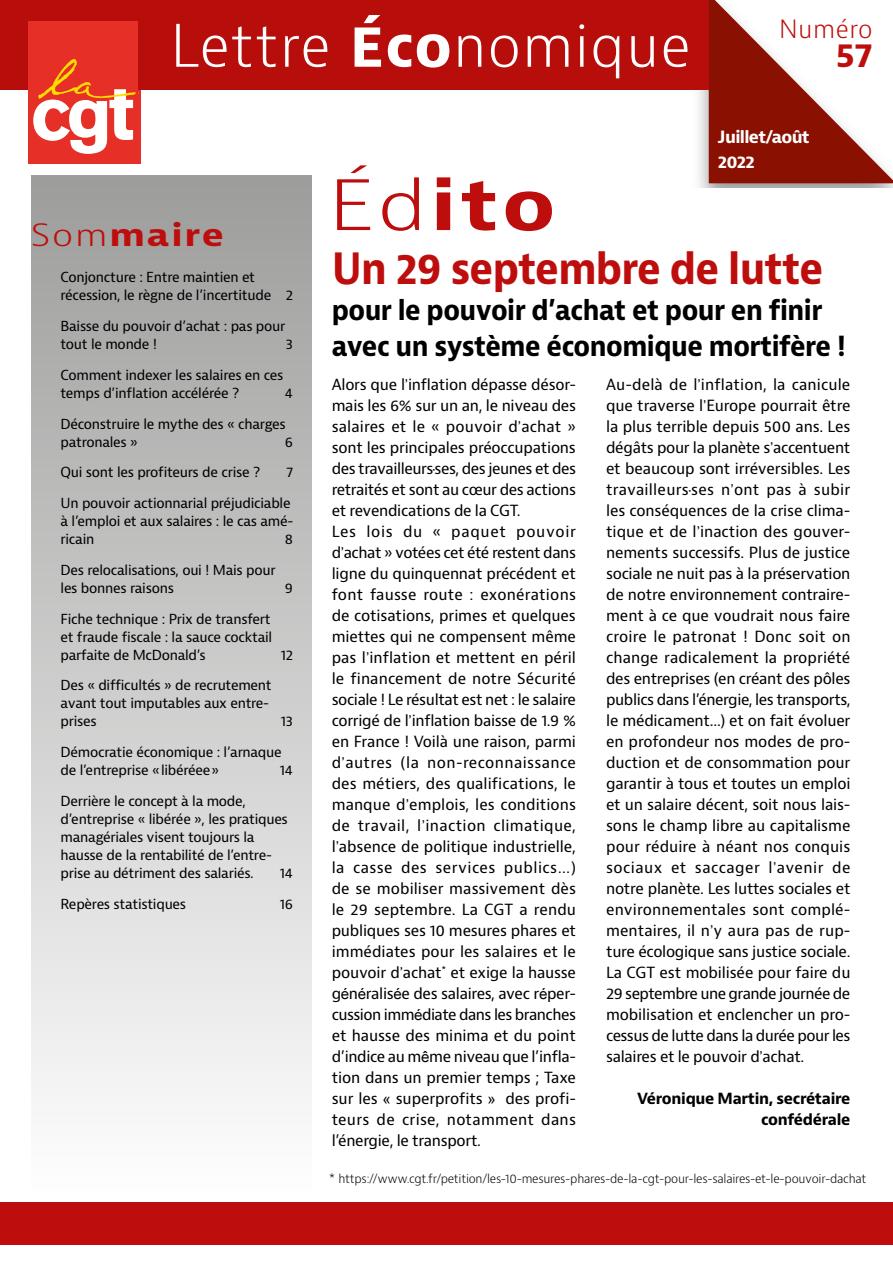
<style>
.page{position:relative;width:893px;height:1263px;background:#fff}
.page>*{position:absolute;margin:0;border:0;box-sizing:border-box;transform-origin:0 0}
.t1{font:700 67.5px "Bernino Sans";color:#bd0e0d;scale:1.2 1}
.t2{font:300 57px "Bernina Sans";letter-spacing:.02em;color:#fff}
.t3{font:700 42px "Bernino Sans";letter-spacing:-.02em;color:#bd0e0d;scale:.92 1}
.t4{font:700 32.7px "Bernino Sans";color:#bd0e0d}
.t5{font:700 30px "Bernina Sans";letter-spacing:.05em;color:#bd0e0d;scale:1.2 1}
.t6{font:700 27px/36px "Bernina Sans";letter-spacing:-.02em;color:#000;scale:.94 1}
.t7{font:300 24.6px "Bernino Sans";letter-spacing:.02em;color:#bd0e0d}
.t8{font:700 16.5px/25.2px "Bernina Sans";letter-spacing:-.04em;color:#fff}
.t9{font:15px/21px "Bernino Sans";letter-spacing:-.01em;color:#000}
.t10{font:700 15px/21px "Bernino Sans";letter-spacing:-.02em;color:#000;text-align:right}
.t11{font:13.5px/18px "Bernina Sans";letter-spacing:-.02em;color:#000}
.t12{font:300 12px "Bernino Sans";letter-spacing:-.02em;color:#000}
.s1{font-weight:700}
.s2{font-weight:300}
.s3{font-family:"Arial Unicode MS"}
</style>
<div class="page">
<img style="left:686px;top:89px;width:207px;height:98px">
<svg style="left:709px;top:0;width:184px;height:183px"></svg>
<div style="left:0;top:0;width:709px;height:89px;background:#b70e0c"></div>
<div style="left:28px;top:21px;width:110px;height:143px;background:#e63027"></div>
<svg style="left:33px;top:59px;width:103px;height:95px"></svg>
<div style="left:0;top:1202px;width:893px;height:43px;background:#bd0e0d"></div>
<div style="left:31px;top:176px;width:280px;height:1017px;background:linear-gradient(to bottom,#9c9c9b,#fefefe)"></div>
<h2 class="t2" style="left:170px;top:8px;width:522px">Lettre <span class="s1">Éco</span>nomique</h2>
<h3 class="t7" style="left:779px;top:13px;width:95px">Numéro</h3>
<h3 class="t4" style="left:836px;top:34px;width:38px">57</h3>
<h3 class="t5" style="left:31px;top:216px;width:162px"><span class="s2">Som</span>maire</h3>
<p class="t11" style="left:61px;top:269px;width:234px">Conjoncture : Entre maintien et récession, le règne de l’incertitude 2</p>
<p class="t11" style="left:61px;top:317px;width:226px">Baisse du pouvoir d’achat : pas pour tout le monde !</p>
<p class="t11" style="left:286px;top:335px;width:9px">3</p>
<p class="t11" style="left:61px;top:366px;width:224px">Comment indexer les salaires en ces temps d’inflation accélérée ?</p>
<p class="t11" style="left:285px;top:384px;width:10px">4</p>
<p class="t11" style="left:61px;top:415px;width:227px">Déconstruire le mythe des « charges patronales »</p>
<p class="t11" style="left:285px;top:433px;width:10px">6</p>
<p class="t11" style="left:61px;top:464px;width:201px">Qui sont les profiteurs de crise ?</p>
<p class="t11" style="left:286px;top:464px;width:8px">7</p>
<p class="t11" style="left:61px;top:494px;width:234px">Un pouvoir actionnarial préjudiciable à l’emploi et aux salaires : le cas amé&shy;ricain</p>
<p class="t11" style="left:285px;top:530px;width:10px">8</p>
<p class="t11" style="left:61px;top:561px;width:217px">Des relocalisations, oui ! Mais pour les bonnes raisons</p>
<p class="t11" style="left:285px;top:579px;width:10px">9</p>
<p class="t11" style="left:61px;top:610px;width:213px;text-align:justify">Fiche technique : Prix de transfert et fraude fiscale : la sauce cocktail parfaite de McDonald’s</p>
<p class="t11" style="left:61px;top:677px;width:213px">Des « difficultés » de recrutement avant tout imputables aux entre&shy;prises</p>
<p class="t11" style="left:281px;top:646px;width:14px">12</p>
<p class="t11" style="left:281px;top:713px;width:14px">13</p>
<p class="t11" style="left:61px;top:743px;width:223px">Démocratie économique : l’arnaque de l’entreprise «libéréee»</p>
<p class="t11" style="left:280px;top:761px;width:15px">14</p>
<p class="t11" style="left:61px;top:792px;width:229px">Derrière le concept à la mode, d’entreprise « libérée », les pratiques managériales visent toujours la hausse de la rentabilité de l’entre&shy;prise au détriment des salariés.</p>
<p class="t11" style="left:280px;top:864px;width:15px">14</p>
<p class="t11" style="left:61px;top:895px;width:127px">Repères statistiques</p>
<p class="t11" style="left:280px;top:895px;width:15px">16</p>
<h1 class="t1" style="left:329px;top:162px;width:191px"><span class="s2">Éd</span>ito</h1>
<p class="t8" style="left:718px;top:125px;width:93px">Juillet/août<br>2022</p>
<h3 class="t3" style="left:332px;top:242px;width:536px">Un 29 septembre de lutte</h3>
<h3 class="t6" style="left:332px;top:293px;width:549px">pour le pouvoir d’achat et pour en finir avec un système économique mortifère !</h3>
<p class="t9" style="left:332px;top:374px;width:246px">Alors que l<span class="s3">’</span>inflation dépasse désor&shy;mais les 6% sur un an, le niveau des salaires et le « pouvoir d<span class="s3">’</span>achat » sont les principales préoccupations des travailleurs·ses, des jeunes et des retraités et sont au cœur des actions et revendications de la CGT.<br>Les lois du « paquet pouvoir d<span class="s3">’</span>achat » votées cet été restent dans ligne du quinquennat précédent et font fausse route : exonérations de cotisations, primes et quelques miettes qui ne compensent même pas l<span class="s3">’</span>inflation et mettent en péril le financement de notre Sécurité sociale ! Le résultat est net : le salaire corrigé de l<span class="s3">’</span>inflation baisse de 1.9 % en France ! Voilà une raison, parmi d<span class="s3">’</span>autres (la non-reconnaissance des métiers, des qualifications, le manque d<span class="s3">’</span>emplois, les conditions de travail, l<span class="s3">’</span>inaction climatique, l<span class="s3">’</span>absence de politique industrielle, la casse des services publics…) de se mobiliser massivement dès le 29 septembre. La CGT a rendu publiques ses 10 mesures phares et immédiates pour les salaires et le pouvoir d<span class="s3">’</span>achat<sup>*</sup> et exige la hausse g<span class="s3">é</span>n<span class="s3">é</span>ralis<span class="s3">é</span>e des salaires, avec r<span class="s3">é</span>per&shy;cussion imm<span class="s3">é</span>diate dans les branches et hausse des minima et du point d’indice au m<span class="s3">ê</span>me niveau que l’infla&shy;tion dans un premier temps ; Taxe sur les <span class="s3">«</span> superprofits <span class="s3">»</span> des profi&shy;teurs de crise, notamment dans l’énergie, le transport.</p>
<p class="t9" style="left:606px;top:374px;width:246px;text-align:justify">Au-delà de l<span class="s3">’</span>inflation, la canicule que traverse l<span class="s3">’</span>Europe pourrait être la plus terrible depuis 500 ans. Les dégâts pour la planète s<span class="s3">’</span>accentuent et beaucoup sont irréversibles. Les travailleurs·ses n<span class="s3">’</span>ont pas à subir les conséquences de la crise clima&shy;tique et de l<span class="s3">’</span>inaction des gouver&shy;nements successifs. Plus de justice sociale ne nuit pas à la préservation de notre environnement contraire&shy;ment à ce que voudrait nous faire croire le patronat ! Donc soit on change radicalement la propriété des entreprises (en créant des pôles publics dans l’énergie, les transports, le médicament...) et on fait évoluer en profondeur nos modes de pro&shy;duction et de consommation pour garantir à tous et toutes un emploi et un salaire décent, soit nous lais&shy;sons le champ libre au capitalisme pour réduire à néant nos conquis sociaux et saccager l<span class="s3">’</span>avenir de notre planète. Les luttes sociales et environnementales sont complé&shy;mentaires, il n<span class="s3">’</span>y aura pas de rup&shy;ture écologique sans justice sociale.<br>La CGT est mobilisée pour faire du 29 septembre une grande journée de mobilisation et enclencher un pro&shy;cessus de lutte dans la durée pour les salaires et le pouvoir d<span class="s3">’</span>achat.</p>
<p class="t10" style="left:637px;top:1088px;width:215px">Véronique Martin, secrétaire confédérale</p>
<p class="t12" style="left:329px;top:1170px;width:539px">* https://www.cgt.fr/petition/les-10-mesures-phares-de-la-cgt-pour-les-salaires-et-le-pouvoir-dachat</p>
</div>
